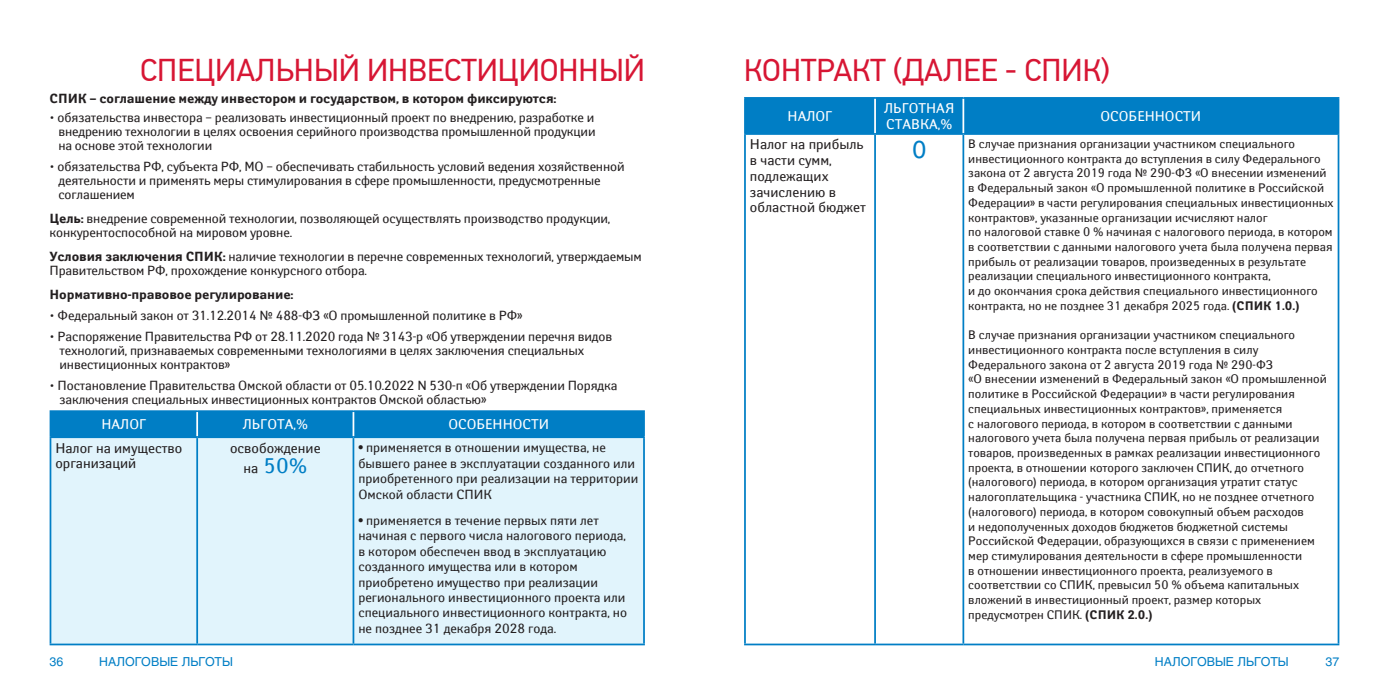
<style>
.page{position:relative;width:1389px;height:695px;background:#fff}
.page>*{position:absolute;margin:0;border:0;box-sizing:border-box;transform-origin:0 0}
.t1{font:31.5px "PF Din Text Pro";color:#d71634}
.Ставка_налога{font:24.5px "Helios C";color:#007ec5}
.Основной_таблица{font:21px "Yanus C";color:#007ec5;scale:1.04 1}
.Основной_таблица-2{font:14px/15.8px "Yanus C";color:#231f20}
.Шапка_таблицы{font:14px/15.8px "Yanus C";color:#fff}
.Основной_таблица-3{font:13.12px/15.4px "Yanus C";letter-spacing:-.01em;color:#231f20}
.Основной_таблица-4{font:700 13.12px "Yanus C";letter-spacing:-.01em;color:#231f20}
.t2{font:12.25px/14.7px "Yanus C";color:#231f20}
.t3{font:12.25px "Helios";color:#007ec5}
.s1{font-weight:700}
.s2{font-family:"Helios C"}
.s3{font-size:14px;color:#231f20}
</style>
<div class="page">
<div style="left:746px;top:99px;width:592px;height:34px;background:#007ec5"></div>
<hr style="left:744px;top:133px;width:131px;height:2px;background:#007ec5">
<hr style="left:744px;top:135px;width:2px;height:508px;background:#007ec5">
<hr style="left:875px;top:133px;width:88px;height:2px;background:#007ec5">
<hr style="left:874px;top:135px;width:2px;height:508px;background:#007ec5">
<hr style="left:963px;top:133px;width:376px;height:2px;background:#007ec5">
<hr style="left:962px;top:135px;width:2px;height:508px;background:#007ec5">
<hr style="left:1338px;top:135px;width:1px;height:508px;background:#007ec5">
<hr style="left:744px;top:643px;width:131px;height:2px;background:#007ec5">
<hr style="left:875px;top:643px;width:88px;height:2px;background:#007ec5">
<hr style="left:963px;top:643px;width:376px;height:2px;background:#007ec5">
<hr style="left:744px;top:99px;width:2px;height:34px;background:#007ec5">
<hr style="left:744px;top:97px;width:131px;height:2px;background:#007ec5">
<hr style="left:875px;top:97px;width:88px;height:2px;background:#007ec5">
<hr style="left:963px;top:97px;width:376px;height:2px;background:#007ec5">
<hr style="left:1338px;top:99px;width:1px;height:34px;background:#007ec5">
<hr style="left:874px;top:99px;width:2px;height:34px;background:#fff">
<hr style="left:962px;top:99px;width:2px;height:34px;background:#fff">
<div style="left:51px;top:438px;width:592px;height:205px;background:#e1f4fc"></div>
<hr style="left:50px;top:410px;width:147px;height:2px;background:#007ec5">
<hr style="left:197px;top:410px;width:156px;height:2px;background:#007ec5">
<hr style="left:353px;top:410px;width:292px;height:2px;background:#007ec5">
<hr style="left:643px;top:412px;width:2px;height:24px;background:#007ec5">
<div style="left:50px;top:412px;width:593px;height:24px;background:#007ec5"></div>
<hr style="left:50px;top:436px;width:147px;height:2px;background:#007ec5">
<hr style="left:50px;top:438px;width:1px;height:205px;background:#007ec5">
<hr style="left:50px;top:643px;width:147px;height:2px;background:#007ec5">
<hr style="left:197px;top:436px;width:156px;height:2px;background:#007ec5">
<hr style="left:196px;top:438px;width:2px;height:205px;background:#007ec5">
<hr style="left:197px;top:643px;width:156px;height:2px;background:#007ec5">
<hr style="left:353px;top:436px;width:292px;height:2px;background:#007ec5">
<hr style="left:353px;top:438px;width:1px;height:205px;background:#007ec5">
<hr style="left:643px;top:438px;width:2px;height:205px;background:#007ec5">
<hr style="left:353px;top:643px;width:292px;height:2px;background:#007ec5">
<p class="t1" style="left:140px;top:52px;width:506px">СПЕЦИАЛЬНЫЙ ИНВЕСТИЦИОННЫЙ</p>
<p class="Основной_таблица-4" style="left:50px;top:91px;width:508px">СПИК – соглашение между инвестором и государством, в котором фиксируются:</p>
<p class="Основной_таблица-3" style="left:58px;top:110px;width:539px;line-height:14px;text-align:justify;text-indent:-9px">• обязательства инвестора – реализовать инвестиционный проект по внедрению, разработке и внедрению технологии в целях освоения серийного производства промышленной продукции на основе этой технологии</p>
<p class="Основной_таблица-3" style="left:58px;top:159px;width:568px;line-height:14px;text-indent:-9px">• обязательства РФ, субъекта РФ, МО – обеспечивать стабильность условий ведения хозяйственной деятельности и применять меры стимулирования в сфере промышленности, предусмотренные соглашением</p>
<p class="Основной_таблица-3" style="left:50px;top:211px;width:562px;line-height:14px"><span class="s1">Цель:</span> внедрение современной технологии, позволяющей осуществлять производство продукции, конкурентоспособной на мировом уровне.</p>
<p class="Основной_таблица-3" style="left:50px;top:249px;width:594px;line-height:14px"><span class="s1">Условия заключения СПИК:</span> наличие технологии в перечне современных технологий, утверждаемым<br>Правительством РФ, прохождение конкурсного отбора.</p>
<p class="Основной_таблица-4" style="left:50px;top:287px;width:246px">Нормативно-правовое регулирование:</p>
<p class="Основной_таблица-3" style="left:50px;top:307px;width:475px">• Федеральный закон от 31.12.2014 № 488-ФЗ «О промышленной политике в РФ»</p>
<p class="Основной_таблица-3" style="left:60px;top:329px;width:554px;line-height:14px;text-indent:-10px">• Распоряжение Правительства РФ от 28.11.2020 года № 3143-р «Об утверждении перечня видов технологий, признаваемых современными технологиями в целях заключения специальных инвестиционных контрактов»</p>
<p class="Основной_таблица-3" style="left:60px;top:378px;width:559px;line-height:14px;text-indent:-10px">• Постановление Правительства Омской области от 05.10.2022 N 530-п «Об утверждении Порядка заключения специальных инвестиционных контрактов Омской областью»</p>
<p class="Шапка_таблицы" style="left:101px;top:416px;width:46px">НАЛОГ</p>
<p class="Шапка_таблицы" style="left:243px;top:416px;width:67px">ЛЬГОТА,%</p>
<p class="Шапка_таблицы" style="left:448px;top:416px;width:102px">ОСОБЕННОСТИ</p>
<p class="Основной_таблица-2" style="left:55px;top:439px;width:128px">Налог на имущество организаций</p>
<p class="Основной_таблица-2" style="left:230px;top:439px;width:92px">освобождение</p>
<p class="Основной_таблица-3" style="left:358px;top:440px;width:281px"><span class="s2">•</span> применяется в отношении имущества, не бывшего ранее в эксплуатации созданного или приобретенного при реализации на территории Омской области СПИК</p>
<p class="Основной_таблица-3" style="left:358px;top:512px;width:270px"><span class="s2">•</span> применяется в течение первых пяти лет начиная с первого числа налогового периода, в котором обеспечен ввод в эксплуатацию созданного имущества или в котором приобретено имущество при реализации регионального инвестиционного проекта или специального инвестиционного контракта, но не позднее 31 декабря 2028 года.</p>
<p class="Основной_таблица" style="left:243px;top:453px;width:63px"><span class="s3">на</span> 50%</p>
<p class="t1" style="left:744px;top:52px;width:367px">КОНТРАКТ (ДАЛЕЕ - СПИК)</p>
<p class="Шапка_таблицы" style="left:788px;top:108px;width:46px">НАЛОГ</p>
<p class="Шапка_таблицы" style="left:884px;top:100px;width:72px">ЛЬГОТНАЯ<br>СТАВКА,%</p>
<p class="Шапка_таблицы" style="left:1101px;top:108px;width:102px">ОСОБЕННОСТИ</p>
<p class="Основной_таблица-2" style="left:750px;top:136px;width:117px">Налог на прибыль в части сумм, подлежащих зачислению в областной бюджет</p>
<p class="Ставка_налога" style="left:912px;top:135px;width:15px">0</p>
<p class="t2" style="left:968px;top:136px;width:367px">В случае признания организации участником специального инвестиционного контракта до вступления в силу Федерального закона от 2 августа 2019 года № 290-ФЗ «О внесении изменений в Федеральный закон «О промышленной политике в Российской Федерации» в части регулирования специальных инвестиционных контрактов», указанные организации исчисляют налог<br>по налоговой ставке 0 % начиная с налогового периода, в котором в соответствии с данными налогового учета была получена первая прибыль от реализации товаров, произведенных в результате реализации специального инвестиционного контракта,<br>и до окончания срока действия специального инвестиционного контракта, но не позднее 31 декабря 2025 года. <span class="s1">(СПИК 1.0.)</span></p>
<p class="t2" style="left:968px;top:327px;width:328px">В случае признания организации участником специального инвестиционного контракта после вступления в силу</p>
<p class="t2" style="left:968px;top:357px;width:360px">Федерального закона от 2 августа 2019 года № 290-ФЗ<br>«О внесении изменений в Федеральный закон «О промышленной политике в Российской Федерации» в части регулирования специальных инвестиционных контрактов», применяется<br>с налогового периода, в котором в соответствии с данными налогового учета была получена первая прибыль от реализации товаров, произведенных в рамках реализации инвестиционного проекта, в отношении которого заключен СПИК, до отчетного (налогового) периода, в котором организация утратит статус налогоплательщика - участника СПИК, но не позднее отчетного (налогового) периода, в котором совокупный объем расходов<br>и недополученных доходов бюджетов бюджетной системы Российской Федерации, образующихся в связи с применением мер стимулирования деятельности в сфере промышленности<br>в отношении инвестиционного проекта, реализуемого в соответствии со СПИК, превысил 50 % объема капитальных вложений в инвестиционный проект, размер которых предусмотрен СПИК. <span class="s1">(СПИК 2.0.)</span></p>
<p class="t3" style="left:50px;top:654px;width:15px">36</p>
<p class="t3" style="left:99px;top:654px;width:135px">НАЛОГОВЫЕ ЛЬГОТЫ</p>
<p class="t3" style="left:1155px;top:654px;width:135px">НАЛОГОВЫЕ ЛЬГОТЫ</p>
<p class="t3" style="left:1326px;top:654px;width:15px">37</p>
</div>
